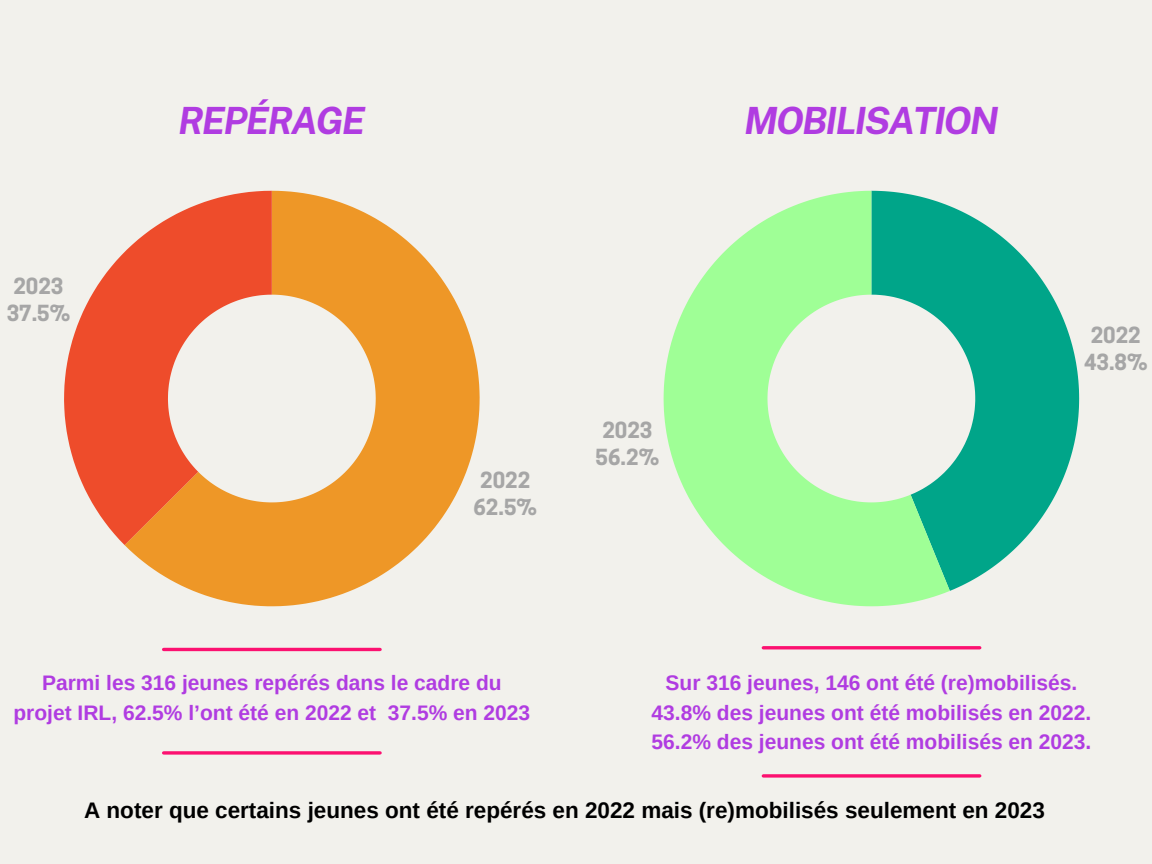
<style>
.page{position:relative;width:1152px;height:864px;background:#f2f1ec}
.page>*{position:absolute;margin:0;border:0;box-sizing:border-box;transform-origin:0 0}
.t1{font:italic 700 37.5px "Public Sans";letter-spacing:-.05em;color:#b03ce1}
.t2{font:700 22.5px "Arimo";color:#000}
.t3{font:700 21px/29.2px "Arimo";color:#b03ce1;text-align:center}
.t4{font:700 20.85px/27.2px "Cooper Hewitt";color:#a6a6a6;text-align:center}
</style>
<div class="page">
<svg style="left:125px;top:191px;width:355px;height:415px;fill:#ee9727"></svg>
<svg style="left:64px;top:191px;width:208px;height:354px;fill:#ee4c2b"></svg>
<svg style="left:950px;top:206px;width:129px;height:385px;fill:#00a589"></svg>
<svg style="left:664px;top:191px;width:286px;height:415px"></svg>
<hr style="left:164px;top:648px;width:216px;height:3px;background:#fc1170">
<svg style="left:164px;top:751px;width:216px;height:4px"></svg>
<hr style="left:763px;top:646px;width:217px;height:3px;background:#fc1170">
<svg style="left:763px;top:774px;width:217px;height:4px"></svg>
<p class="t4" style="left:7px;top:275px;width:65px">2023<br>37.5%</p>
<h1 class="t1" style="left:178px;top:99px;width:189px">REPÉRAGE</h1>
<h1 class="t1" style="left:744px;top:99px;width:256px">MOBILISATION</h1>
<p class="t4" style="left:473px;top:469px;width:65px">2022<br>62.5%</p>
<p class="t4" style="left:596px;top:420px;width:65px">2023<br>56.2%</p>
<p class="t4" style="left:1084px;top:324px;width:65px">2022<br>43.8%</p>
<p class="t3" style="left:13px;top:668px;width:518px">Parmi les 316 jeunes repérés dans le cadre du projet IRL, 62.5% l’ont été en 2022 et 37.5% en 2023</p>
<p class="t3" style="left:666px;top:668px;width:413px">Sur 316 jeunes, 146 ont été (re)mobilisés.</p>
<p class="t3" style="left:652px;top:698px;width:441px">43.8% des jeunes ont été mobilisés en 2022.</p>
<p class="t3" style="left:652px;top:727px;width:441px">56.2% des jeunes ont été mobilisés en 2023.</p>
<p class="t2" style="left:84px;top:798px;width:962px">A noter que certains jeunes ont été repérés en 2022 mais (re)mobilisés seulement en 2023</p>
</div>
